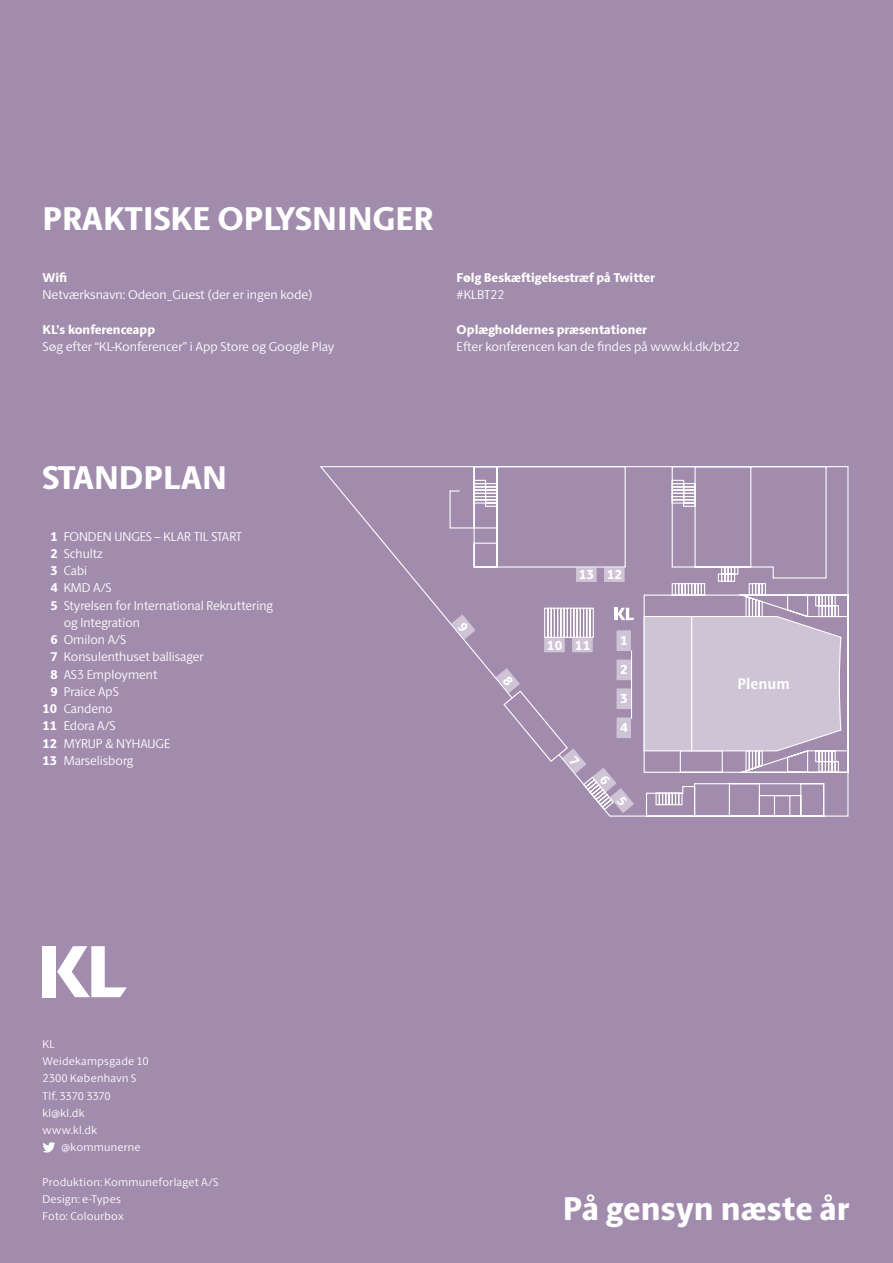
<style>
.page{position:relative;width:893px;height:1263px;background:#a28cad}
.page>*{position:absolute;margin:0;border:0;box-sizing:border-box;transform-origin:0 0}
.Rubrik_2_-_SANS{font:800 33px "ID Sans";color:#fff}
.Forside_OVERSKRIFT2{font:800 33px "ID Sans";color:#fff}
.t1{font:700 15.3px "ID Sans";color:#fff}
.t2{font:800 13.2px/28.8px "ID Sans";color:#fff}
.Brødtekst_-_SANS{font:300 12.75px/17.2px "ID Sans";color:#fff}
.Brødtekst_-_SANS-2{font:800 12.75px "ID Sans";color:#fff}
.Kolofon{font:300 11.25px "ID Sans";letter-spacing:.025em;color:#fff}
.Kolofon-2{font:300 11.25px "ID Sans";letter-spacing:-.015em;color:#fff}
.s1{font-weight:800}
</style>
<div class="page">
<svg style="left:320px;top:466px;width:529px;height:351px"></svg>
<div style="left:644px;top:616px;width:48px;height:135px;background:#cfc4d6;border:1px solid #fff"></div>
<svg style="left:691px;top:615px;width:151px;height:137px;background:#cdc1d4"></svg>
<svg style="left:614px;top:608px;width:21px;height:12px"></svg>
<div style="left:615px;top:658px;width:17px;height:23px;background:#cfc4d6;border:1px solid #a28bad"></div>
<hr style="left:631px;top:651px;width:1px;height:68px;background:#fff">
<svg style="left:43px;top:1142px;width:12px;height:10px"></svg>
<div style="left:43px;top:946px;width:13px;height:51px;background:#fff"></div>
<svg style="left:57px;top:946px;width:70px;height:51px"></svg>
<svg style="left:449px;top:612px;width:29px;height:30px"></svg>
<svg style="left:493px;top:666px;width:143px;height:149px"></svg>
<h2 class="Rubrik_2_-_SANS" style="left:43px;top:198px;width:393px">PRAKTISKE OPLYSNINGER</h2>
<p class="Brødtekst_-_SANS-2" style="left:43px;top:270px;width:26px">Wifi</p>
<p class="Brødtekst_-_SANS" style="left:43px;top:286px;width:272px">Netværksnavn: Odeon_Guest (der er ingen kode)</p>
<p class="Brødtekst_-_SANS-2" style="left:43px;top:321px;width:114px">KL’s konferenceapp</p>
<p class="Brødtekst_-_SANS" style="left:43px;top:338px;width:294px">Søg efter “KL-Konferencer” i App Store og Google Play</p>
<p class="Brødtekst_-_SANS-2" style="left:457px;top:270px;width:200px">Følg Beskæftigelsestræf på Twitter</p>
<p class="Brødtekst_-_SANS" style="left:457px;top:286px;width:49px">#KLBT22</p>
<p class="Brødtekst_-_SANS-2" style="left:457px;top:321px;width:192px">Oplægholdernes præsentationer</p>
<p class="Brødtekst_-_SANS" style="left:457px;top:338px;width:285px">Efter konferencen kan de findes på www.kl.dk/bt22</p>
<h2 class="Rubrik_2_-_SANS" style="left:43px;top:457px;width:186px">STANDPLAN</h2>
<p class="Brødtekst_-_SANS" style="left:50px;top:527px;width:193px"><span class="s1">1</span> FONDEN UNGES – KLAR TIL START</p>
<p class="Brødtekst_-_SANS" style="left:50px;top:545px;width:54px"><span class="s1">2</span> Schultz</p>
<p class="Brødtekst_-_SANS" style="left:50px;top:562px;width:38px"><span class="s1">3</span> Cabi</p>
<p class="Brødtekst_-_SANS" style="left:50px;top:579px;width:63px"><span class="s1">4</span> KMD A/S</p>
<p class="Brødtekst_-_SANS" style="left:64px;top:596px;width:211px;text-indent:-13px"><span class="s1">5</span> Styrelsen for International Rekruttering og Integration</p>
<p class="Brødtekst_-_SANS" style="left:50px;top:631px;width:77px"><span class="s1">6</span> Omilon A/S</p>
<p class="Brødtekst_-_SANS" style="left:50px;top:648px;width:155px"><span class="s1">7</span> Konsulenthuset ballisager</p>
<p class="Brødtekst_-_SANS" style="left:50px;top:665px;width:109px"><span class="s1">8</span> AS3 Employment</p>
<p class="Brødtekst_-_SANS" style="left:50px;top:683px;width:70px"><span class="s1">9</span> Praice ApS</p>
<p class="Brødtekst_-_SANS" style="left:43px;top:700px;width:72px"><span class="s1">10</span> Candeno</p>
<p class="Brødtekst_-_SANS" style="left:43px;top:717px;width:75px"><span class="s1">11</span> Edora A/S</p>
<p class="Brødtekst_-_SANS" style="left:43px;top:734px;width:129px"><span class="s1">12</span> MYRUP &amp; NYHAUGE</p>
<p class="Brødtekst_-_SANS" style="left:43px;top:752px;width:92px"><span class="s1">13</span> Marselisborg</p>
<p class="t2" style="left:579px;top:560px;width:45px">13 12</p>
<p class="t2" style="left:547px;top:631px;width:45px">10 11</p>
<p class="t2" style="left:620px;top:626px;width:9px">1</p>
<p class="t2" style="left:620px;top:655px;width:9px">2</p>
<p class="t2" style="left:620px;top:684px;width:9px">3<br>4</p>
<p class="t1" style="left:737px;top:675px;width:54px">Plenum</p>
<p class="Kolofon" style="left:43px;top:1037px;width:14px">KL</p>
<p class="Kolofon" style="left:43px;top:1054px;width:108px">Weidekampsgade 10</p>
<p class="Kolofon" style="left:43px;top:1072px;width:95px">2300 København S</p>
<p class="Kolofon-2" style="left:43px;top:1089px;width:70px">Tlf. 3370 3370</p>
<p class="Kolofon" style="left:43px;top:1106px;width:43px">kl@kl.dk</p>
<p class="Kolofon" style="left:43px;top:1123px;width:56px">www.kl.dk</p>
<p class="Kolofon" style="left:62px;top:1141px;width:80px">@kommunerne</p>
<p class="Kolofon" style="left:43px;top:1175px;width:177px">Produktion: Kommuneforlaget A/S</p>
<p class="Kolofon" style="left:43px;top:1192px;width:80px">Design: e-Types</p>
<p class="Kolofon" style="left:43px;top:1210px;width:83px">Foto: Colourbox</p>
<h2 class="Forside_OVERSKRIFT2" style="left:563px;top:1189px;width:288px">På gensyn næste år</h2>
</div>
